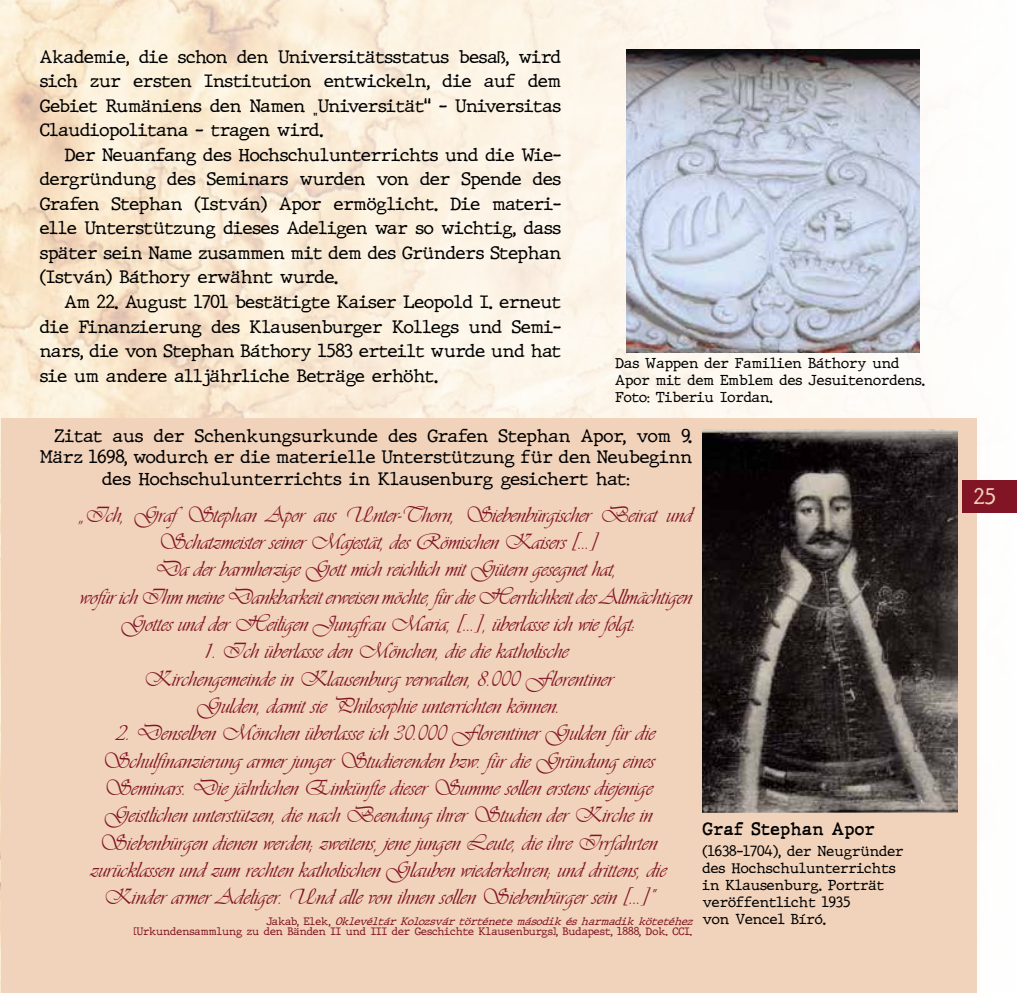
<style>
.page{position:relative;width:1017px;height:993px;background:#fff}
.page>*{position:absolute;margin:0;border:0;box-sizing:border-box;transform-origin:0 0}
.t1{font:22.75px "Vivaldii";color:#811526}
.t2{font:21px "JMH Typewriter";color:#f1d2ba}
.t3{font:17.5px/24.5px "JMH Typewriter";letter-spacing:-.01em;color:#000;text-align:justify}
.t4{font:700 17.5px "JMH Typewriter";color:#000}
.t5{font:14px/16.8px "JMH Typewriter";color:#000}
.t6{font:10.5px/10.5px "JMH Typewriter";color:#811526}
.s1{font-style:italic}
.s2{font-size:14px;color:#000}
</style>
<div class="page">
<img style="left:0;top:0;width:1017px;height:992px">
<div style="left:1px;top:418px;width:975px;height:574px;background:#f1d2ba"></div>
<div style="left:963px;top:480px;width:54px;height:32px;background:#811526"></div>
<img style="left:702px;top:429px;width:255px;height:383px">
<img style="left:627px;top:50px;width:292px;height:302px">
<p class="t3" style="left:40px;top:46px;width:523px">Akademie, die schon den Universitätsstatus besaß, wird sich zur ersten Institution entwickeln, die auf dem Gebiet Rumäniens den Namen „Universität“ – Universitas Claudiopolitana – tragen wird.</p>
<p class="t3" style="left:40px;top:144px;width:523px;text-indent:25px">Der Neuanfang des Hochschulunterrichts und die Wie&shy;dergründung des Seminars wurden von der Spende des Grafen Stephan (István) Apor ermöglicht. Die materi&shy;elle Unterstützung dieses Adeligen war so wichtig, dass später sein Name zusammen mit dem des Gründers Stephan (István) Báthory erwähnt wurde.</p>
<p class="t3" style="left:40px;top:291px;width:523px;text-indent:25px">Am 22. August 1701 bestätigte Kaiser Leopold I. erneut die Finanzierung des Klausenburger Kollegs und Semi&shy;nars, die von Stephan Báthory 1583 erteilt wurde und hat sie um andere alljährliche Beträge erhöht.</p>
<p class="t5" style="left:615px;top:356px;width:311px">Das Wappen der Familien Báthory und<br>Apor mit dem Emblem des Jesuitenordens.<br>Foto: Tiberiu Iordan.</p>
<p class="t3" style="left:55px;top:425px;width:639px">Zitat aus der Schenkungsurkunde des Grafen Stephan Apor, vom 9.</p>
<p class="t3" style="left:40px;top:446px;width:654px">März 1698, wodurch er die materielle Unterstützung für den Neubeginn</p>
<p class="t3" style="left:102px;top:467px;width:529px">des Hochschulunterrichts in Klausenburg gesichert hat:</p>
<p class="t1" style="left:79px;top:501px;width:614px">„Ich, GrafStephan Apor aus Unter-Thorn, Siebenbürgischer Beirat und</p>
<p class="t1" style="left:158px;top:528px;width:442px">Schatzmeister seiner Majestät, des Römischen Kaisers [...]</p>
<p class="t1" style="left:155px;top:555px;width:463px">Da der barmherzige Gott mich reichlich mit Gütern gesegnet hat,</p>
<p class="t1" style="left:79px;top:583px;width:614px">wofür ich Ihm meine Dankbarkeit erweisen möchte, für die Herrlichkeit des Allmächtigen</p>
<p class="t1" style="left:121px;top:610px;width:516px">Gottes und der Heiligen Jungfrau Maria, [...], überlasse ich wie folgt:</p>
<p class="t1" style="left:203px;top:637px;width:367px">1. Ich überlasse den Mönchen, die die katholische</p>
<p class="t1" style="left:144px;top:665px;width:471px">Kirchengemeinde in Klausenburg verwalten, 8.000 Florentiner</p>
<p class="t1" style="left:197px;top:692px;width:365px">Gulden, damit sie Philosophie unterrichten können.</p>
<p class="t1" style="left:117px;top:719px;width:540px">2. Denselben Mönchen überlasse ich 30.000 Florentiner Gulden für die</p>
<p class="t1" style="left:102px;top:746px;width:554px">Schulfinanzierung armer junger Studierenden bzw. für die Gründung eines</p>
<p class="t1" style="left:104px;top:774px;width:550px">Seminars. Die jährlichen Einkünfte dieser Summe sollen erstens diejenige</p>
<p class="t1" style="left:104px;top:801px;width:549px">Geistlichen unterstützen, die nach Beendung ihrer Studien der Kirche in</p>
<p class="t1" style="left:99px;top:828px;width:560px">Siebenbürgen dienen werden; zweitens, jene jungen Leute, die ihre Irrfahrten</p>
<p class="t1" style="left:90px;top:856px;width:577px">zurücklassen und zum rechten katholischen Glauben wiederkehren; und drittens, die</p>
<p class="t1" style="left:103px;top:883px;width:551px">Kinder armer Adeliger. Und alle von ihnen sollen Siebenbürger sein [...]"</p>
<p class="t4" style="left:702px;top:818px;width:174px">Graf Stephan Apor</p>
<p class="t5" style="left:702px;top:844px;width:202px">(1638-1704), der Neugründer des Hochschulunterrichts in Klausenburg. Porträt veröffentlicht 1935</p>
<p class="t6" style="left:134px;top:916px;width:694px;text-indent:133px">J a k a b , E l e k , <span class="s1">OklevéltárKolozsvártörténetemásodikésharmadikkötetéhez</span> <span class="s2">v o n V e n c e l B í r ó . </span>[Urkundensammlung zu den Bänden II und III der Geschichte Klausenburgs], Budapest, 1888, Dok. CCI.</p>
<p class="t2" style="left:974px;top:484px;width:23px">25</p>
</div>
